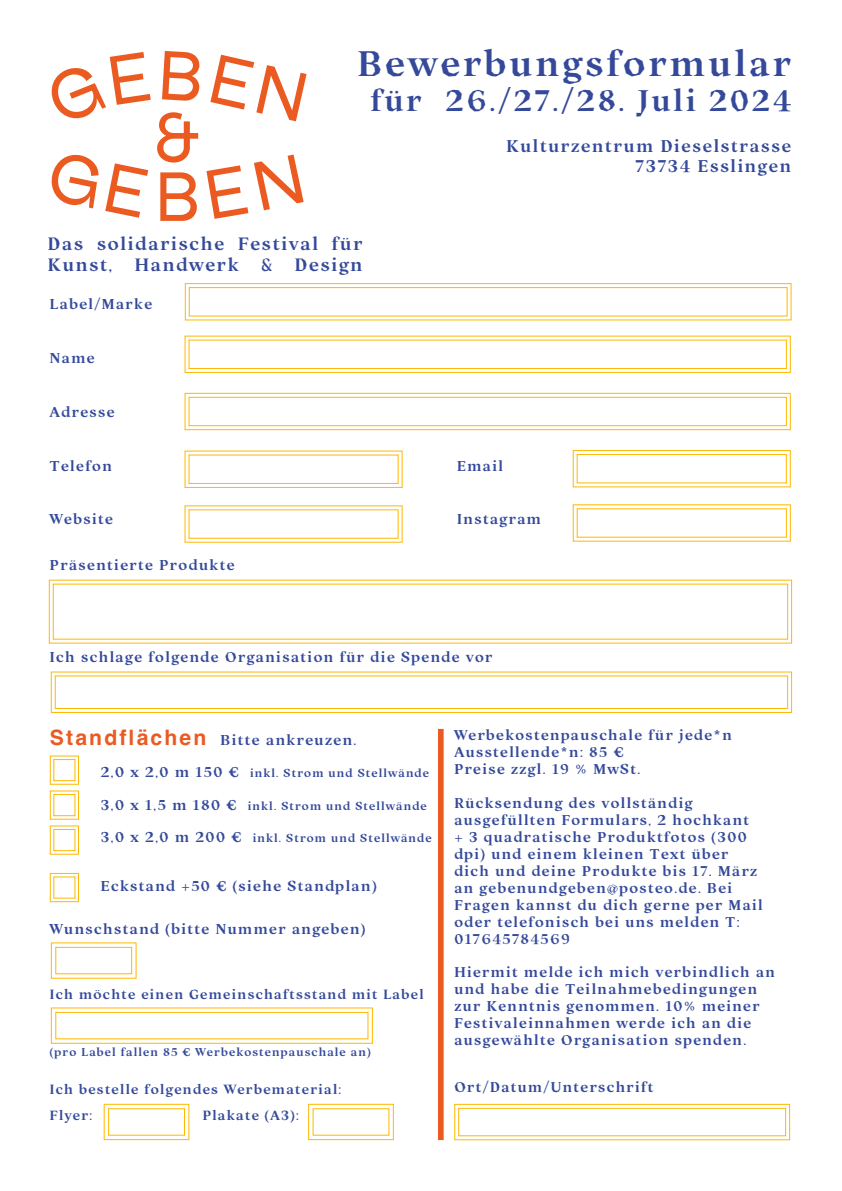
<style>
.page{position:relative;width:842px;height:1191px;background:#fff}
.page>*{position:absolute;margin:0;border:0;box-sizing:border-box;transform-origin:0 0}
.t1{font:700 35.4px "Ortica";letter-spacing:.1em;color:#34499a}
.t2{font:700 29.7px "Ortica";letter-spacing:.1em;color:#34499a}
.t3{font:700 17.8px/21.4px "Ortica";letter-spacing:.1em;color:#34499a}
.t4{font:700 17px/20.4px "Ortica";letter-spacing:.1em;color:#34499a;text-align:right}
.t5{font:700 14.3px "Ortica";letter-spacing:.1em;color:#34499a}
.t6{font:700 14.1px/17px "Ortica";letter-spacing:.1em;color:#34499a}
.t7{font:700 13.3px/25.5px "Ortica";letter-spacing:.1em;color:#34499a}
.t8{font:700 11.3px "Ortica";letter-spacing:.1em;color:#34499a}
.s1{font-family:"Helvetica";font-size:21.2px;color:#eb5b21}
.s2{font-size:14.3px}
</style>
<div class="page">
<svg style="left:51px;top:51px;width:256px;height:170px"></svg>
<svg style="left:184px;top:335px;width:607px;height:38px"></svg>
<div style="left:189px;top:340px;width:598px;height:29px;border:1px solid #ffb800"></div>
<svg style="left:184px;top:392px;width:607px;height:38px"></svg>
<div style="left:189px;top:397px;width:598px;height:29px;border:1px solid #ffb800"></div>
<svg style="left:184px;top:450px;width:219px;height:38px"></svg>
<div style="left:189px;top:454px;width:210px;height:30px;border:1px solid #ffb800"></div>
<svg style="left:49px;top:579px;width:743px;height:65px"></svg>
<svg style="left:51px;top:671px;width:741px;height:42px"></svg>
<div style="left:55px;top:675px;width:733px;height:34px;border:1px solid #ffb800"></div>
<svg style="left:184px;top:283px;width:608px;height:38px"></svg>
<div style="left:189px;top:287px;width:598px;height:29px;border:1px solid #ffb800"></div>
<svg style="left:572px;top:450px;width:219px;height:38px"></svg>
<div style="left:577px;top:454px;width:210px;height:29px;border:1px solid #ffb800"></div>
<svg style="left:184px;top:505px;width:219px;height:38px"></svg>
<svg style="left:572px;top:504px;width:219px;height:38px"></svg>
<svg style="left:50px;top:755px;width:29px;height:100px"></svg>
<div style="left:53px;top:829px;width:22px;height:22px;border:1px solid #ffb800"></div>
<svg style="left:50px;top:942px;width:87px;height:37px"></svg>
<div style="left:55px;top:947px;width:77px;height:27px;border:1px solid #ffb800"></div>
<svg style="left:454px;top:1103px;width:336px;height:37px"></svg>
<div style="left:458px;top:1108px;width:328px;height:28px;border:1px solid #ffb800"></div>
<div style="left:438px;top:729px;width:6px;height:411px;background:#eb5b21"></div>
<svg style="left:50px;top:872px;width:29px;height:30px"></svg>
<svg style="left:50px;top:1007px;width:323px;height:37px"></svg>
<div style="left:55px;top:1012px;width:313px;height:27px;border:1px solid #ffb800"></div>
<svg style="left:103px;top:1103px;width:87px;height:37px"></svg>
<svg style="left:308px;top:1103px;width:86px;height:37px"></svg>
<h1 class="t1" style="left:358px;top:42px;width:434px">Bewerbungsformular</h1>
<h2 class="t2" style="left:371px;top:83px;width:422px">für 26./27./28. Juli 2024</h2>
<p class="t4" style="left:506px;top:136px;width:286px">Kulturzentrum Dieselstrasse<br>73734 Esslingen</p>
<p class="t3" style="left:48px;top:233px;width:316px">Das solidarische Festival für<br>Kunst,</p>
<p class="t3" style="left:135px;top:254px;width:105px">Handwerk</p>
<p class="t3" style="left:261px;top:254px;width:13px">&amp;</p>
<p class="t3" style="left:295px;top:254px;width:69px">Design</p>
<p class="t5" style="left:50px;top:296px;width:104px">Label/Marke</p>
<p class="t5" style="left:50px;top:349px;width:46px">Name</p>
<p class="t5" style="left:50px;top:403px;width:66px">Adresse</p>
<p class="t5" style="left:50px;top:457px;width:63px">Telefon</p>
<p class="t5" style="left:457px;top:457px;width:47px">Email</p>
<p class="t5" style="left:50px;top:511px;width:65px">Website</p>
<p class="t5" style="left:457px;top:511px;width:85px">Instagram</p>
<p class="t5" style="left:50px;top:556px;width:186px">Präsentierte Produkte</p>
<p class="t5" style="left:50px;top:648px;width:444px">Ich schlage folgende Organisation für die Spende vor</p>
<p class="t5" style="left:50px;top:731px;width:308px"><span class="s1">Standflächen</span> Bitte ankreuzen.</p>
<p class="t8" style="left:101px;top:766px;width:330px"><span class="s2">2,0 x 2,0 m 150 €</span> inkl. Strom und Stellwände</p>
<p class="t8" style="left:101px;top:799px;width:327px"><span class="s2">3,0 x 1,5 m 180 €</span> inkl. Strom und Stellwände</p>
<p class="t8" style="left:101px;top:831px;width:332px"><span class="s2">3,0 x 2,0 m 200 €</span> inkl. Strom und Stellwände</p>
<p class="t5" style="left:101px;top:877px;width:277px">Eckstand +50 € (siehe Standplan)</p>
<p class="t5" style="left:50px;top:920px;width:317px">Wunschstand (bitte Nummer angeben)</p>
<p class="t7" style="left:50px;top:982px;width:375px">Ich möchte einen Gemeinschaftsstand mit Label</p>
<p class="t8" style="left:50px;top:1045px;width:322px">(pro Label fallen 85 € Werbekostenpauschale an)</p>
<p class="t7" style="left:50px;top:1077px;width:293px">Ich bestelle folgendes Werbematerial:<br>Flyer:</p>
<p class="t7" style="left:203px;top:1102px;width:98px">Plakate (A3):</p>
<p class="t6" style="left:454px;top:726px;width:279px">Werbekostenpauschale für jede*n<br>Ausstellende*n: 85 €<br>Preise zzgl. 19 % MwSt.</p>
<p class="t6" style="left:454px;top:794px;width:310px">Rücksendung des vollständig ausgefüllten Formulars, 2 hochkant<br>+ 3 quadratische Produktfotos (300 dpi) und einem kleinen Text über dich und deine Produkte bis 17. März an gebenundgeben@posteo.de. Bei<br>Fragen kannst du dich gerne per Mail oder telefonisch bei uns melden T:<br>017645784569</p>
<p class="t6" style="left:454px;top:964px;width:322px">Hiermit melde ich mich verbindlich an und habe die Teilnahmebedingungen zur Kenntnis genommen. 10% meiner Festivaleinnahmen werde ich an die ausgewählte Organisation spenden.</p>
<p class="t6" style="left:454px;top:1078px;width:201px">Ort/Datum/Unterschrift</p>
</div>
